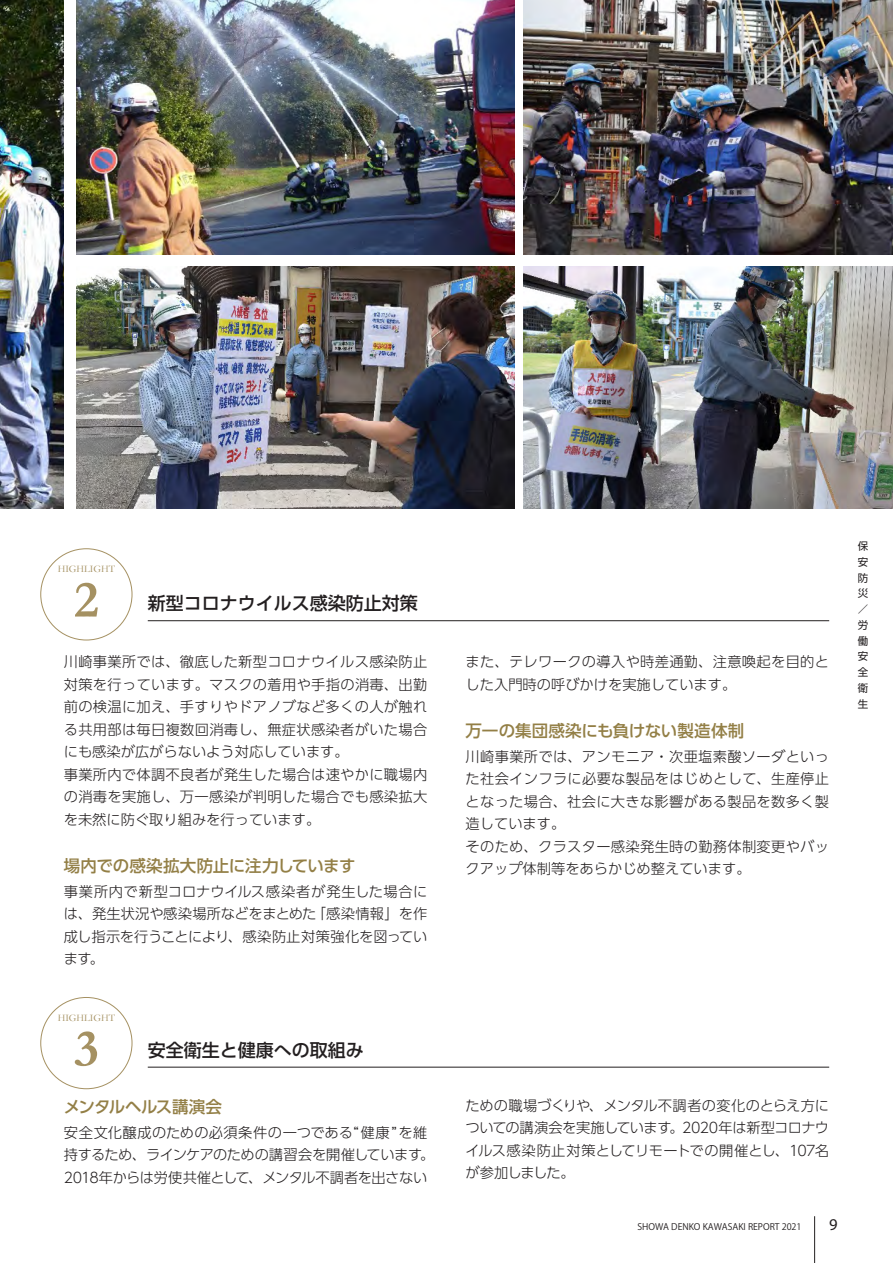
<style>
.page{position:relative;width:893px;height:1263px;background:#fff}
.page>*{position:absolute;margin:0;border:0;box-sizing:border-box;transform-origin:0 0}
.t1{font:700 52.8px "Garamond";color:#a59162}
.t2{font:500 18px "UD Shin Go Pr 6 N";color:#231f20}
.t3{font:500 16.5px "UD Shin Go Pr 6 N";letter-spacing:-.01em;color:#937f46}
.t4{font:500 16.5px "UD Shin Go Pr 6 N";letter-spacing:-.035em;color:#937f46}
.t5{font:16.5px "Myriad Pro";color:#231f20}
.t6{font:300 14.25px/22.5px "UD Shin Go Pr 6 N";letter-spacing:.02em;color:#231f20}
.t7{font:300 14.25px/22.5px "UD Shin Go Pr 6 N";letter-spacing:-.025em;color:#231f20}
.t8{font:10.5px/15.8px "UD Shin Go Pr 6 N";color:#231f20;text-align:justify}
.t9{font:10.05px "Garamond";color:#a59162}
.t10{font:9px "Koz Go Pr 6 N";color:#231f20}
</style>
<div class="page">
<hr style="left:814px;top:1216px;width:1px;height:47px;background:#231f20">
<img style="left:0;top:0;width:64px;height:509px">
<hr style="left:148px;top:620px;width:681px;height:1px;background:#231f20">
<hr style="left:148px;top:1067px;width:681px;height:1px;background:#231f20">
<img style="left:77px;top:0;width:437px;height:254px">
<img style="left:523px;top:0;width:370px;height:254px">
<img style="left:77px;top:266px;width:437px;height:243px">
<img style="left:523px;top:266px;width:370px;height:243px">
<p class="t9" style="left:58px;top:562px;width:59px">HIGHLIGHT</p>
<h1 class="t1" style="left:74px;top:564px;width:26px">2</h1>
<p class="t2" style="left:148px;top:589px;width:272px">新型コロナウイルス感染防止対策</p>
<p class="t6" style="left:64px;top:650px;width:365px">川崎事業所では、徹底した新型コロナウイルス感染防止対策を行っています。マスクの着用や手指の消毒、出勤前の検温に加え、手すりやドアノブなど多くの人が触れる共用部は毎日複数回消毒し、無症状感染者がいた場合にも感染が広がらないよう対応しています。<br>事業所内で体調不良者が発生した場合は速やかに職場内の消毒を実施し、万一感染が判明した場合でも感染拡大を未然に防ぐ取り組みを行っています。</p>
<p class="t3" style="left:64px;top:852px;width:293px">場内での感染拡大防止に注力しています</p>
<p class="t6" style="left:64px;top:879px;width:365px;text-align:justify">事業所内で新型コロナウイルス感染者が発生した場合には、発生状況や感染場所などをまとめた「感染情報」を作成し指示を行うことにより、感染防止対策強化を図っています。</p>
<p class="t9" style="left:58px;top:1011px;width:59px">HIGHLIGHT</p>
<h1 class="t1" style="left:74px;top:1013px;width:26px">3</h1>
<p class="t2" style="left:148px;top:1035px;width:218px">安全衛生と健康への取組み</p>
<p class="t4" style="left:64px;top:1093px;width:160px">メンタルヘルス講演会</p>
<p class="t7" style="left:64px;top:1120px;width:372px">安全文化醸成のための必須条件の一つである“健康”を維持するため、ラインケアのための講習会を開催しています。<br>2018年からは労使共催として、メンタル不調者を出さない</p>
<p class="t6" style="left:466px;top:650px;width:365px">また、テレワークの導入や時差通勤、注意喚起を目的とした入門時の呼びかけを実施しています。</p>
<p class="t3" style="left:466px;top:717px;width:280px">万一の集団感染にも負けない製造体制</p>
<p class="t6" style="left:466px;top:744px;width:365px">川崎事業所では、アンモニア・次亜塩素酸ソーダといった社会インフラに必要な製品をはじめとして、生産停止となった場合、社会に大きな影響がある製品を数多く製造しています。<br>そのため、クラスター感染発生時の勤務体制変更やバックアップ体制等をあらかじめ整えています。</p>
<p class="t8" style="left:858px;top:538px;width:12px">保安防災／労働安全衛生</p>
<p class="t6" style="left:466px;top:1093px;width:365px;text-align:justify">ための職場づくりや、メンタル不調者の変化のとらえ方についての講演会を実施しています。2020年は新型コロナウイルス感染防止対策としてリモートでの開催とし、107名が参加しました。</p>
<p class="t10" style="left:637px;top:1221px;width:166px">SHOWA DENKO KAWASAKI REPORT 2021</p>
<p class="t5" style="left:829px;top:1214px;width:10px">9</p>
</div>
